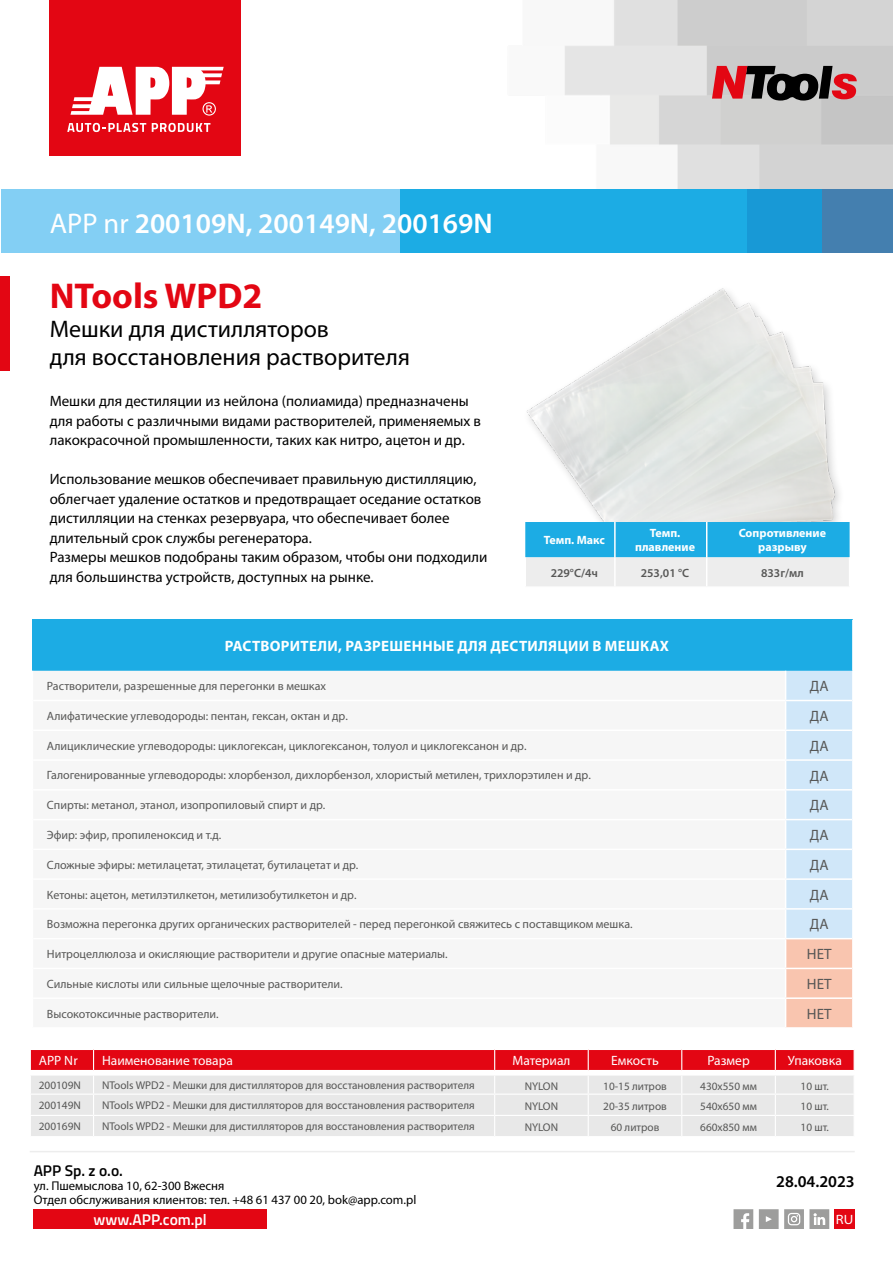
<style>
.page{position:relative;width:893px;height:1263px;background:#fff}
.page>*{position:absolute;margin:0;border:0;box-sizing:border-box;transform-origin:0 0}
.t1{font:700 36px "Myriad Pro";color:#e30613}
.t2{font:600 28.5px "Myriad Pro";color:#fff}
.t3{font:24px/28.8px "Myriad Pro";color:#000}
.t4{font:600 16.5px "Myriad Pro";color:#000}
.t5{font:600 15.45px "Titillium";color:#fff}
.t6{font:600 15.45px "Titillium";color:#000}
.t7{font:15px/19.5px "Myriad Pro";color:#000}
.t8{font:700 15px "Myriad Pro";letter-spacing:.02em;color:#fff}
.t9{font:15px "Myriad Pro";letter-spacing:.005em;color:#575756}
.t10{font:13.5px "Myriad Pro";color:#fff}
.t11{font:semi-expanded 13.5px "Myriad Pro";color:#fff}
.t12{font:12.75px/14.1px "Myriad Pro";color:#000}
.t13{font:12px "Myriad Pro";color:#575756}
.t14{font:700 12px/14.4px "Myriad Pro";color:#fff;text-align:center}
.t15{font:600 12px "Myriad Pro";color:#575756}
.t16{font:11.25px "Myriad Pro";color:#575756}
.s1{font-weight:400}
</style>
<div class="page">
<img style="left:564px;top:0;width:329px;height:189px">
<svg style="left:733px;top:1209px;width:20px;height:20px"></svg>
<svg style="left:759px;top:1209px;width:70px;height:20px"></svg>
<div style="left:34px;top:1209px;width:233px;height:20px;background:#e30613"></div>
<div style="left:834px;top:1209px;width:21px;height:20px;background:#e30613"></div>
<hr style="left:30px;top:1151px;width:825px;height:1px;background:#ededed">
<div style="left:50px;top:0;width:191px;height:156px;background:#e30613"></div>
<svg style="left:67px;top:123px;width:79px;height:9px"></svg>
<svg style="left:152px;top:123px;width:58px;height:9px"></svg>
<svg style="left:70px;top:67px;width:154px;height:49px"></svg>
<div style="left:728px;top:189px;width:97px;height:64px;background:#1899d6"></div>
<div style="left:399px;top:189px;width:348px;height:64px;background:#1cace4"></div>
<div style="left:1px;top:189px;width:399px;height:64px;background:#83cff4"></div>
<div style="left:823px;top:189px;width:70px;height:64px;background:#447faf"></div>
<div style="left:0;top:276px;width:10px;height:95px;background:#e30613"></div>
<svg style="left:712px;top:66px;width:145px;height:35px;background:#895558"></svg>
<svg style="left:30px;top:1049px;width:825px;height:87px;background:#e9b6b9"></svg>
<hr style="left:495px;top:1093px;width:93px;height:2px;background:#fff">
<hr style="left:588px;top:1093px;width:94px;height:2px;background:#fff">
<hr style="left:682px;top:1093px;width:93px;height:2px;background:#fff">
<hr style="left:495px;top:1115px;width:93px;height:1px;background:#fff">
<hr style="left:588px;top:1115px;width:94px;height:1px;background:#fff">
<hr style="left:682px;top:1115px;width:93px;height:1px;background:#fff">
<hr style="left:775px;top:1093px;width:80px;height:2px;background:#fff">
<hr style="left:775px;top:1115px;width:80px;height:1px;background:#fff">
<div style="left:32px;top:620px;width:821px;height:51px;background:#1cace4"></div>
<svg style="left:786px;top:671px;width:67px;height:357px;background:#dce0e7"></svg>
<hr style="left:852px;top:620px;width:2px;height:51px;background:#fff">
<hr style="left:852px;top:671px;width:2px;height:29px;background:#fff">
<hr style="left:852px;top:700px;width:2px;height:30px;background:#fff">
<hr style="left:852px;top:730px;width:2px;height:30px;background:#fff">
<hr style="left:852px;top:760px;width:2px;height:30px;background:#fff">
<hr style="left:852px;top:790px;width:2px;height:29px;background:#fff">
<hr style="left:852px;top:819px;width:2px;height:30px;background:#fff">
<hr style="left:852px;top:849px;width:2px;height:30px;background:#fff">
<hr style="left:852px;top:879px;width:2px;height:30px;background:#fff">
<hr style="left:852px;top:909px;width:2px;height:30px;background:#fff">
<hr style="left:852px;top:939px;width:2px;height:29px;background:#fff">
<hr style="left:852px;top:968px;width:2px;height:30px;background:#fff">
<hr style="left:852px;top:998px;width:2px;height:29px;background:#fff">
<img style="left:527px;top:288px;width:313px;height:234px">
<svg style="left:525px;top:522px;width:325px;height:64px;background:#7ccae8"></svg>
<h2 class="t2" style="left:50px;top:205px;width:445px"><span class="s1">APP nr</span> 200109N, 200149N, 200169N</h2>
<h1 class="t1" style="left:50px;top:272px;width:214px">NTools WPD2</h1>
<h3 class="t3" style="left:50px;top:314px;width:362px">Мешки для дистилляторов<br>для восстановления растворителя</h3>
<p class="t7" style="left:50px;top:391px;width:433px">Мешки для дестиляции из нейлона (полиамида) предназначены для работы с различными видами растворителей, применяемых в лакокрасочной промышленности, таких как нитро, ацетон и др.</p>
<p class="t7" style="left:50px;top:469px;width:439px">Использование мешков обеспечивает правильную дистилляцию, облегчает удаление остатков и предотвращает оседание остатков дистилляции на стенках резервуара, что обеспечивает более длительный срок службы регенератора.<br>Размеры мешков подобраны таким образом, чтобы они подходили для большинства устройств, доступных на рынке.</p>
<p class="t14" style="left:544px;top:533px;width:63px">Темп. Макс</p>
<p class="t14" style="left:635px;top:525px;width:61px">Темп. плавление</p>
<p class="t14" style="left:739px;top:525px;width:89px">Сопротивление разрыву</p>
<p class="t15" style="left:551px;top:565px;width:49px">229°C/4ч</p>
<p class="t15" style="left:641px;top:565px;width:50px">253,01 °C</p>
<p class="t15" style="left:761px;top:565px;width:44px">833г/мл</p>
<p class="t8" style="left:225px;top:636px;width:446px">РАСТВОРИТЕЛИ, РАЗРЕШЕННЫЕ ДЛЯ ДЕСТИЛЯЦИИ В МЕШКАХ</p>
<p class="t13" style="left:47px;top:679px;width:281px">Растворители, разрешенные для перегонки в мешках</p>
<p class="t9" style="left:810px;top:677px;width:20px">ДА</p>
<p class="t13" style="left:47px;top:708px;width:302px">Алифатические углеводороды: пентан, гексан, октан и др.</p>
<p class="t9" style="left:810px;top:707px;width:20px">ДА</p>
<p class="t13" style="left:47px;top:738px;width:481px">Алициклические углеводороды: циклогексан, циклогексанон, толуол и циклогексанон и др.</p>
<p class="t9" style="left:810px;top:736px;width:20px">ДА</p>
<p class="t13" style="left:47px;top:768px;width:545px">Галогенированные углеводороды: хлорбензол, дихлорбензол, хлористый метилен, трихлорэтилен и др.</p>
<p class="t9" style="left:810px;top:766px;width:20px">ДА</p>
<p class="t13" style="left:47px;top:798px;width:280px">Спирты: метанол, этанол, изопропиловый спирт и др.</p>
<p class="t9" style="left:810px;top:796px;width:20px">ДА</p>
<p class="t13" style="left:47px;top:827px;width:176px">Эфир: эфир, пропиленоксид и т.д.</p>
<p class="t9" style="left:810px;top:826px;width:20px">ДА</p>
<p class="t13" style="left:47px;top:857px;width:313px">Сложные эфиры: метилацетат, этилацетат, бутилацетат и др.</p>
<p class="t9" style="left:810px;top:855px;width:20px">ДА</p>
<p class="t13" style="left:47px;top:887px;width:311px">Кетоны: ацетон, метилэтилкетон, метилизобутилкетон и др.</p>
<p class="t9" style="left:810px;top:885px;width:20px">ДА</p>
<p class="t13" style="left:47px;top:917px;width:587px">Возможна перегонка других органических растворителей - перед перегонкой свяжитесь с поставщиком мешка.</p>
<p class="t9" style="left:810px;top:915px;width:20px">ДА</p>
<p class="t13" style="left:47px;top:946px;width:402px">Нитроцеллюлоза и окисляющие растворители и другие опасные материалы.</p>
<p class="t9" style="left:807px;top:945px;width:26px">НЕТ</p>
<p class="t13" style="left:47px;top:976px;width:297px">Сильные кислоты или сильные щелочные растворители.</p>
<p class="t9" style="left:807px;top:975px;width:26px">НЕТ</p>
<p class="t13" style="left:47px;top:1006px;width:173px">Высокотоксичные растворители.</p>
<p class="t9" style="left:807px;top:1004px;width:26px">НЕТ</p>
<p class="t10" style="left:39px;top:1052px;width:40px">APP Nr</p>
<p class="t10" style="left:102px;top:1052px;width:132px">Наименование товара</p>
<p class="t10" style="left:512px;top:1052px;width:59px">Материал</p>
<p class="t10" style="left:611px;top:1052px;width:49px">Емкость</p>
<p class="t10" style="left:707px;top:1052px;width:44px">Размер</p>
<p class="t10" style="left:788px;top:1052px;width:56px">Упаковка</p>
<p class="t16" style="left:39px;top:1078px;width:44px">200109N</p>
<p class="t16" style="left:102px;top:1078px;width:374px">NTools WPD2 - Мешки для дистилляторов для восстановления растворителя</p>
<p class="t16" style="left:525px;top:1079px;width:35px">NYLON</p>
<p class="t16" style="left:603px;top:1079px;width:65px">10-15 литров</p>
<p class="t16" style="left:700px;top:1079px;width:58px">430x550 мм</p>
<p class="t16" style="left:801px;top:1079px;width:30px">10 шт.</p>
<p class="t16" style="left:39px;top:1098px;width:44px">200149N</p>
<p class="t16" style="left:102px;top:1098px;width:374px">NTools WPD2 - Мешки для дистилляторов для восстановления растворителя</p>
<p class="t16" style="left:525px;top:1099px;width:35px">NYLON</p>
<p class="t16" style="left:603px;top:1099px;width:65px">20-35 литров</p>
<p class="t16" style="left:700px;top:1099px;width:58px">540x650 мм</p>
<p class="t16" style="left:801px;top:1099px;width:30px">10 шт.</p>
<p class="t16" style="left:39px;top:1119px;width:44px">200169N</p>
<p class="t16" style="left:102px;top:1119px;width:374px">NTools WPD2 - Мешки для дистилляторов для восстановления растворителя</p>
<p class="t16" style="left:525px;top:1120px;width:35px">NYLON</p>
<p class="t16" style="left:611px;top:1120px;width:50px">60 литров</p>
<p class="t16" style="left:700px;top:1120px;width:58px">660x850 мм</p>
<p class="t16" style="left:801px;top:1120px;width:30px">10 шт.</p>
<p class="t6" style="left:34px;top:1159px;width:91px">APP Sp. z o.o.</p>
<p class="t12" style="left:34px;top:1179px;width:384px">ул. Пшемыслова 10, 62-300 Вжесня<br>Отдел обслуживания клиентов: тел. +48 61 437 00 20, bok@app.com.pl</p>
<p class="t5" style="left:94px;top:1208px;width:115px">www.APP.com.pl</p>
<p class="t11" style="left:836px;top:1211px;width:19px">RU</p>
<h3 class="t4" style="left:776px;top:1171px;width:80px">28.04.2023</h3>
</div>
